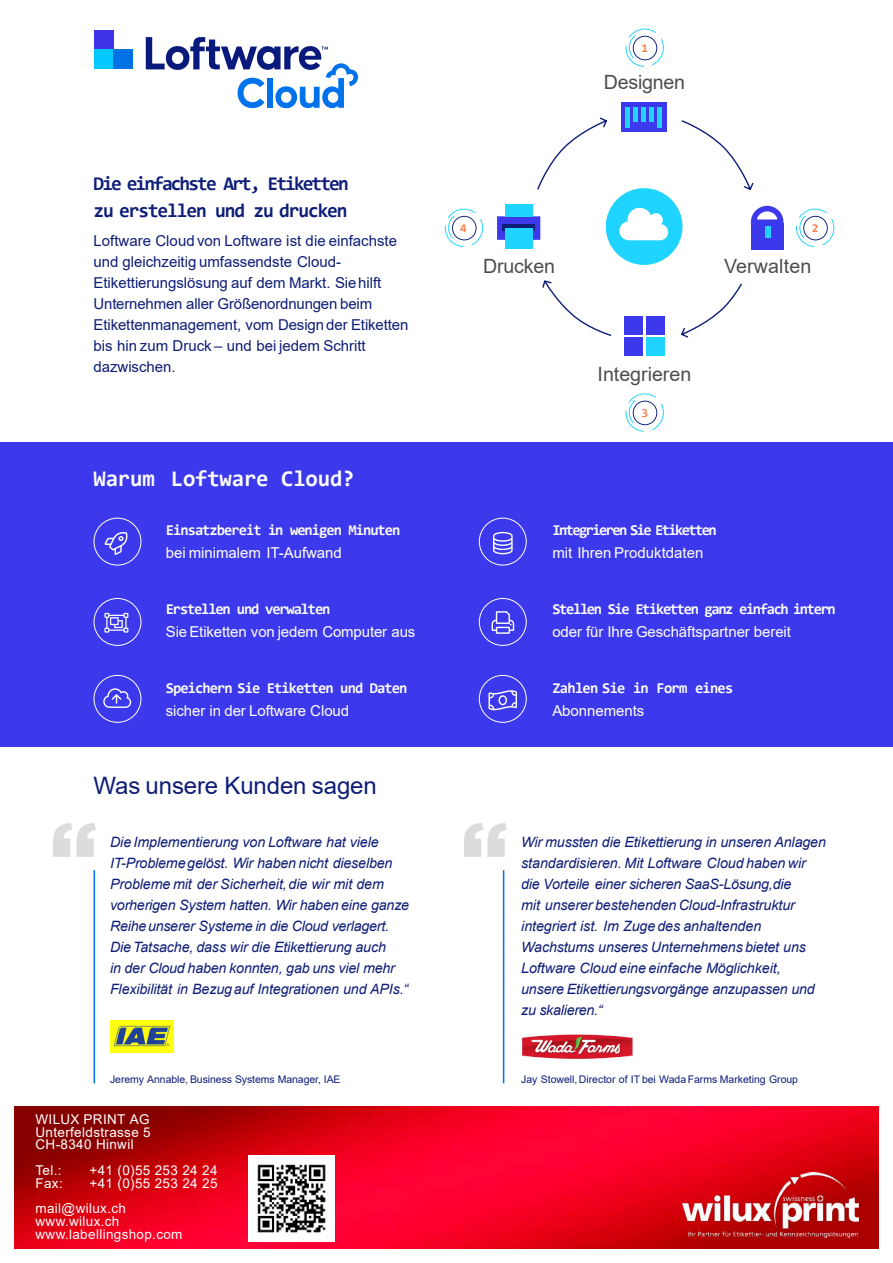
<style>
.page{position:relative;width:893px;height:1263px;background:#fff}
.page>*{position:absolute;margin:0;border:0;box-sizing:border-box;transform-origin:0 0}
.t1{font:24px "Arial";letter-spacing:-.005em;color:#0e1d77}
.t2{font:700 22.5px "Consolas";letter-spacing:-.01em;color:#fff}
.t3{font:19.65px "Arial";color:#4d4d4d}
.t4{font:700 19.5px "Consolas";letter-spacing:-.1em;color:#0e1d77}
.t5{font:700 19.5px "Consolas";letter-spacing:-.06em;color:#0e1d77}
.t6{font:15px "Arial";color:#0e1d77}
.t7{font:15px "Arial";letter-spacing:-.005em;color:#fff}
.t8{font:700 15px "Consolas";letter-spacing:-.075em;color:#fff}
.t9{font:700 15px "Consolas";letter-spacing:-.105em;color:#fff}
.t10{font:700 15px "Consolas";letter-spacing:-.045em;color:#fff}
.t11{font:italic 14.25px "Arial";letter-spacing:-.01em;color:#0e1d77}
.t12{font:13.5px "Arial";letter-spacing:.025em;color:#fff}
.t13{font:700 12px "Consolas";color:#f87d47}
.t14{font:10.5px "Arial";color:#0e1d77}
</style>
<div class="page">
<div style="left:0;top:442px;width:893px;height:304px;background:#3c39ec"></div>
<div style="left:94px;top:675px;width:47px;height:48px;border:1px solid #fff;border-radius:50%"></div>
<svg style="left:103px;top:688px;width:28px;height:20px"></svg>
<div style="left:94px;top:518px;width:47px;height:47px;border:1px solid #fff;border-radius:50%"></div>
<svg style="left:105px;top:532px;width:22px;height:23px"></svg>
<div style="left:94px;top:598px;width:47px;height:48px;border:1px solid #fff;border-radius:50%"></div>
<svg style="left:104px;top:613px;width:24px;height:19px"></svg>
<div style="left:479px;top:518px;width:48px;height:47px;border:1px solid #fff;border-radius:50%"></div>
<svg style="left:493px;top:532px;width:20px;height:22px"></svg>
<div style="left:479px;top:598px;width:48px;height:48px;border:1px solid #fff;border-radius:50%"></div>
<svg style="left:492px;top:611px;width:22px;height:23px"></svg>
<div style="left:479px;top:675px;width:48px;height:48px;border:1px solid #fff;border-radius:50%"></div>
<svg style="left:488px;top:690px;width:29px;height:20px"></svg>
<img style="left:522px;top:1034px;width:111px;height:25px">
<img style="left:110px;top:1021px;width:64px;height:31px">
<hr style="left:94px;top:870px;width:1px;height:213px;background:#0072eb">
<hr style="left:503px;top:870px;width:1px;height:213px;background:#0072eb">
<img style="left:53px;top:824px;width:43px;height:32px">
<img style="left:464px;top:824px;width:43px;height:32px">
<svg style="left:681px;top:284px;width:61px;height:54px"></svg>
<div style="left:621px;top:102px;width:46px;height:30px;background:#3c39ec"></div>
<div style="left:625px;top:107px;width:5px;height:20px;background:#1fd4ff"></div>
<div style="left:633px;top:107px;width:5px;height:15px;background:#1fd4ff"></div>
<div style="left:641px;top:107px;width:5px;height:15px;background:#1fd4ff"></div>
<div style="left:649px;top:107px;width:5px;height:15px;background:#1fd4ff"></div>
<div style="left:657px;top:107px;width:5px;height:20px;background:#1fd4ff"></div>
<div style="left:624px;top:316px;width:19px;height:19px;background:#3c39ec"></div>
<div style="left:646px;top:338px;width:18px;height:18px;background:#1fd4ff"></div>
<div style="left:624px;top:338px;width:19px;height:18px;background:#3c39ec"></div>
<div style="left:646px;top:316px;width:18px;height:19px;background:#3c39ec"></div>
<svg style="left:497px;top:216px;width:43px;height:33px"></svg>
<div style="left:502px;top:224px;width:33px;height:7px;background:#0e1d77"></div>
<div style="left:505px;top:228px;width:27px;height:21px;background:#1fd4ff"></div>
<div style="left:506px;top:204px;width:27px;height:12px;background:#1fd4ff"></div>
<div style="left:751px;top:224px;width:32px;height:26px;background:#3c39ec"></div>
<svg style="left:751px;top:206px;width:32px;height:18px"></svg>
<div style="left:765px;top:227px;width:5px;height:11px;background:#1fd4ff"></div>
<svg style="left:537px;top:117px;width:70px;height:73px"></svg>
<svg style="left:681px;top:120px;width:72px;height:70px"></svg>
<svg style="left:542px;top:280px;width:69px;height:56px"></svg>
<div style="left:606px;top:188px;width:76px;height:77px;background:#1fd4ff;border-radius:50%"></div>
<svg style="left:619px;top:208px;width:49px;height:32px"></svg>
<div style="left:94px;top:30px;width:20px;height:20px;background:#3f32e7"></div>
<div style="left:94px;top:50px;width:20px;height:19px;background:#02c9fd"></div>
<div style="left:114px;top:50px;width:19px;height:19px;background:#0072e5"></div>
<svg style="left:146px;top:37px;width:213px;height:71px"></svg>
<svg style="left:625px;top:29px;width:39px;height:38px"></svg>
<svg style="left:796px;top:209px;width:38px;height:38px"></svg>
<svg style="left:625px;top:393px;width:39px;height:39px"></svg>
<svg style="left:445px;top:209px;width:38px;height:38px"></svg>
<img style="left:14px;top:1107px;width:865px;height:142px">
<img style="left:683px;top:1172px;width:175px;height:65px">
<img style="left:248px;top:1155px;width:87px;height:87px">
<p class="t4" style="left:94px;top:175px;width:257px">Die einfachste Art, Etiketten</p>
<p class="t5" style="left:94px;top:202px;width:256px">zu erstellen und zu drucken</p>
<p class="t6" style="left:94px;top:235px;width:305px">Loftware Cloud von Loftware ist die einfachste</p>
<p class="t6" style="left:94px;top:256px;width:249px">und gleichzeitig umfassendste Cloud-</p>
<p class="t6" style="left:94px;top:277px;width:289px">Etikettierungslösung auf dem Markt. Sie hilft</p>
<p class="t6" style="left:94px;top:298px;width:280px">Unternehmen aller Größenordnungen beim</p>
<p class="t6" style="left:94px;top:319px;width:316px">Etikettenmanagement, vom Design der Etiketten</p>
<p class="t6" style="left:94px;top:340px;width:274px">bis hin zum Druck – und bei jedem Schritt</p>
<p class="t6" style="left:94px;top:361px;width:84px">dazwischen.</p>
<p class="t2" style="left:94px;top:470px;width:263px">Warum Loftware Cloud?</p>
<p class="t8" style="left:166px;top:524px;width:236px">Einsatzbereit in wenigen Minuten</p>
<p class="t7" style="left:166px;top:547px;width:178px">bei minimalem IT-Aufwand</p>
<p class="t8" style="left:166px;top:603px;width:166px">Erstellen und verwalten</p>
<p class="t7" style="left:166px;top:626px;width:251px">Sie Etiketten von jedem Computer aus</p>
<p class="t8" style="left:166px;top:682px;width:243px">Speichern Sie Etiketten und Daten</p>
<p class="t7" style="left:166px;top:705px;width:185px">sicher in der Loftware Cloud</p>
<p class="t1" style="left:94px;top:777px;width:285px">Was unsere Kunden sagen</p>
<p class="t11" style="left:110px;top:837px;width:270px">Die Implementierung von Loftware hat viele</p>
<p class="t11" style="left:110px;top:858px;width:284px">IT-Probleme gelöst. Wir haben nicht dieselben</p>
<p class="t11" style="left:110px;top:879px;width:275px">Probleme mit der Sicherheit, die wir mit dem</p>
<p class="t11" style="left:110px;top:900px;width:301px">vorherigen System hatten. Wir haben eine ganze</p>
<p class="t11" style="left:110px;top:921px;width:281px">Reihe unserer Systeme in die Cloud verlagert.</p>
<p class="t11" style="left:110px;top:942px;width:277px">Die Tatsache, dass wir die Etikettierung auch</p>
<p class="t11" style="left:110px;top:963px;width:286px">in der Cloud haben konnten, gab uns viel mehr</p>
<p class="t11" style="left:110px;top:984px;width:300px">Flexibilität in Bezug auf Integrationen und APIs.“</p>
<p class="t14" style="left:110px;top:1076px;width:232px">Jeremy Annable, Business Systems Manager, IAE</p>
<p class="t12" style="left:36px;top:1114px;width:116px">WILUX PRINT AG</p>
<p class="t12" style="left:36px;top:1127px;width:117px">Unterfeldstrasse 5</p>
<p class="t12" style="left:36px;top:1139px;width:100px">CH-8340 Hinwil</p>
<p class="t12" style="left:36px;top:1165px;width:28px">Tel.:</p>
<p class="t12" style="left:90px;top:1165px;width:129px">+41 (0)55 253 24 24</p>
<p class="t12" style="left:36px;top:1178px;width:29px">Fax:</p>
<p class="t12" style="left:90px;top:1178px;width:129px">+41 (0)55 253 24 25</p>
<p class="t12" style="left:36px;top:1203px;width:92px">mail@wilux.ch</p>
<p class="t12" style="left:36px;top:1216px;width:85px">www.wilux.ch</p>
<p class="t12" style="left:36px;top:1229px;width:148px">www.labellingshop.com</p>
<p class="t13" style="left:641px;top:43px;width:8px">1</p>
<p class="t3" style="left:604px;top:75px;width:83px">Designen</p>
<p class="t13" style="left:460px;top:223px;width:8px">4</p>
<p class="t13" style="left:812px;top:223px;width:8px">2</p>
<p class="t3" style="left:483px;top:259px;width:73px">Drucken</p>
<p class="t3" style="left:724px;top:259px;width:89px">Verwalten</p>
<p class="t3" style="left:598px;top:366px;width:95px">Integrieren</p>
<p class="t13" style="left:641px;top:408px;width:8px">3</p>
<p class="t9" style="left:552px;top:524px;width:166px">Integrieren Sie Etiketten</p>
<p class="t7" style="left:552px;top:547px;width:152px">mit Ihren Produktdaten</p>
<p class="t8" style="left:552px;top:603px;width:285px">Stellen Sie Etiketten ganz einfach intern</p>
<p class="t7" style="left:552px;top:626px;width:240px">oder für Ihre Geschäftspartner bereit</p>
<p class="t10" style="left:552px;top:682px;width:183px">Zahlen Sie in Form eines</p>
<p class="t7" style="left:552px;top:705px;width:93px">Abonnements</p>
<p class="t11" style="left:521px;top:837px;width:306px">Wir mussten die Etikettierung in unseren Anlagen</p>
<p class="t11" style="left:521px;top:858px;width:286px">standardisieren. Mit Loftware Cloud haben wir</p>
<p class="t11" style="left:521px;top:879px;width:272px">die Vorteile einer sicheren SaaS-Lösung, die</p>
<p class="t11" style="left:521px;top:900px;width:275px">mit unserer bestehenden Cloud-Infrastruktur</p>
<p class="t11" style="left:521px;top:921px;width:242px">integriert ist. Im Zuge des anhaltenden</p>
<p class="t11" style="left:521px;top:942px;width:286px">Wachstums unseres Unternehmens bietet uns</p>
<p class="t11" style="left:521px;top:963px;width:261px">Loftware Cloud eine einfache Möglichkeit,</p>
<p class="t11" style="left:521px;top:984px;width:295px">unsere Etikettierungsvorgänge anzupassen und</p>
<p class="t11" style="left:521px;top:1005px;width:83px">zu skalieren.“</p>
<p class="t14" style="left:521px;top:1075px;width:278px">Jay Stowell, Director of IT bei Wada Farms Marketing Group</p>
</div>
